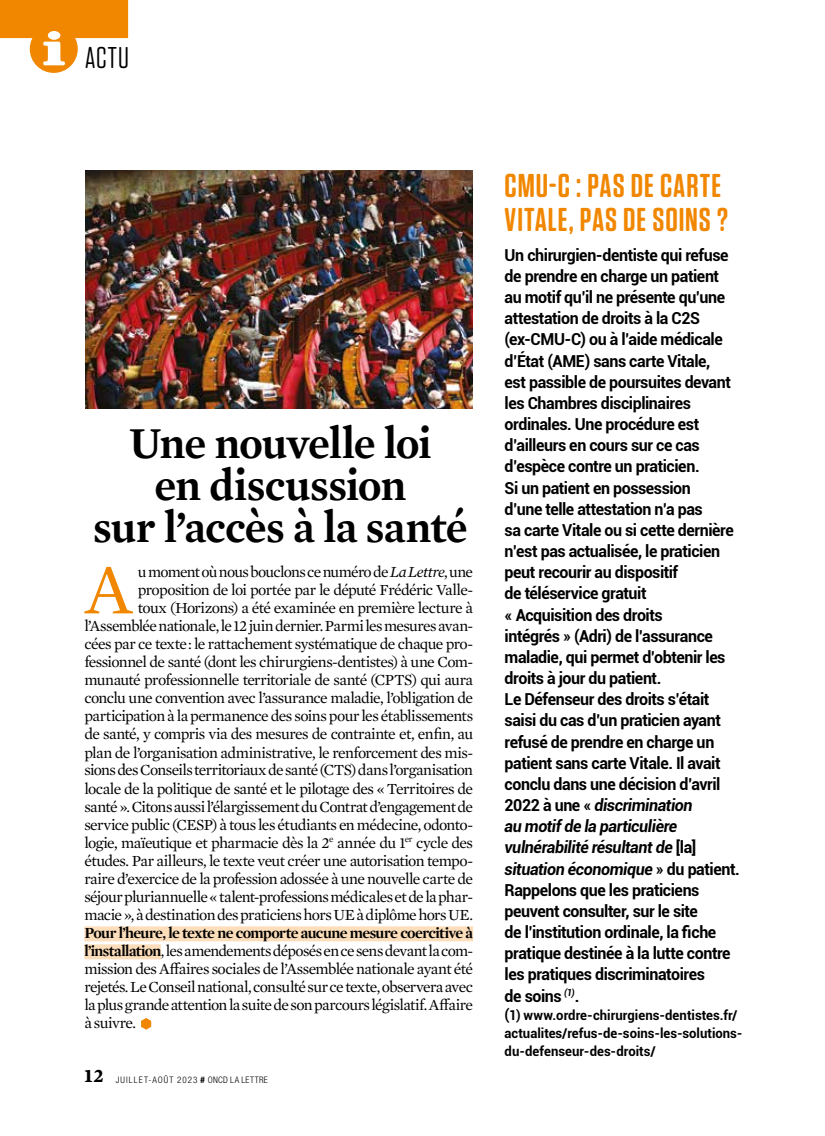
<style>
.page{position:relative;width:825px;height:1136px;background:#fff}
.page>*{position:absolute;margin:0;border:0;box-sizing:border-box;transform-origin:0 0}
.t1{font:72.3px "Mercury Text G1";color:#f18700}
.t2{font:600 45px/42px "Mercury Text G1";letter-spacing:-.02em;color:#000;text-align:center;scale:.96 1}
.t3{font:600 33px/34.5px "Tungsten Rounded";letter-spacing:.03em;color:#f18700}
.t4{font:30px "Tungsten Rounded";color:#000}
.t5{font:700 16.5px/21.1px "Roboto";letter-spacing:-.025em;color:#000}
.t6{font:15.75px/18px "Mercury Text G1";letter-spacing:-.04em;color:#000;text-align:right}
.t7{font:700 15.75px "Mercury Display";letter-spacing:-.04em;color:#000}
.t8{font:700 13.5px/18px "Roboto";color:#000}
.t9{font:300 condensed 9px "Helvetica Neue LT Std";letter-spacing:.11em;color:#000}
.s1{font-style:italic}
.s2{font-family:"Mercury Display";font-weight:700}
.s3{font-family:"Helvetica Neue";font-weight:700;font-style:italic;font-stretch:normal}
.s4{font-size:15px}
</style>
<div class="page">
<div style="left:0;top:0;width:128px;height:38px;background:#f18700"></div>
<div style="left:30px;top:25px;width:48px;height:48px;background:#f18700;border-radius:50%"></div>
<svg style="left:43px;top:31px;width:22px;height:34px"></svg>
<div style="left:84px;top:926px;width:389px;height:15px;background:#fddebb"></div>
<div style="left:84px;top:944px;width:77px;height:15px;background:#fddebb"></div>
<svg style="left:141px;top:1018px;width:10px;height:11px"></svg>
<img style="left:85px;top:170px;width:387px;height:238px">
<h3 class="t4" style="left:85px;top:42px;width:45px">ACTU</h3>
<h2 class="t2" style="left:93px;top:419px;width:392px">Une nouvelle loi<br>en discussion<br>sur l’accès à la santé</h2>
<h1 class="t1" style="left:84px;top:537px;width:50px">A</h1>
<p class="t6" style="left:84px;top:562px;width:390px">u moment où nous bouclons ce numéro de <span class="s1">La Lettre</span>, une proposition de loi portée par le député Frédéric Valle-<br>toux (Horizons) a été examinée en première lecture à l’Assemblée nationale, le 12 juin dernier. Parmi les mesures avan&shy;cées par ce texte : le rattachement systématique de chaque pro&shy;fessionnel de santé (dont les chirurgiens-dentistes) à une Com&shy;munauté professionnelle territoriale de santé (CPTS) qui aura conclu une convention avec l’assurance maladie, l’obligation de participation à la permanence des soins pour les établissements de santé, y compris via des mesures de contrainte et, enfin, au plan de l’organisation administrative, le renforcement des mis&shy;sions des Conseils territoriaux de santé (CTS) dans l’organisation locale de la politique de santé et le pilotage des « Territoires de santé ». Citons aussi l’élargissement du Contrat d’engagement de service public (CESP) à tous les étudiants en médecine, odonto&shy;logie, maïeutique et pharmacie dès la 2<sup>e</sup> année du 1<sup>er</sup> cycle des études. Par ailleurs, le texte veut créer une autorisation tempo&shy;raire d’exercice de la profession adossée à une nouvelle carte de séjour pluriannuelle « talent-professions médicales et de la phar&shy;macie », à destination des praticiens hors UE à diplôme hors UE.</p>
<p class="t7" style="left:84px;top:920px;width:390px">Pour l’heure, le texte ne comporte aucune mesure coercitive à</p>
<p class="t6" style="left:84px;top:940px;width:390px;text-align:justify"><span class="s2">l’installation</span>, les amendements déposés en ce sens devant la com&shy;mission des Affaires sociales de l’Assemblée nationale ayant été rejetés. Le Conseil national, consulté sur ce texte, observera avec la plus grande attention la suite de son parcours législatif. Affaire à suivre.</p>
<p class="t9" style="left:85px;top:1074px;width:185px"><sup>12</sup> JUILLET-AOÛT 2023 <span class="s3">#</span> ONCD LA LETTRE</p>
<h3 class="t3" style="left:505px;top:168px;width:225px">CMU-C : PAS DE CARTE<br>VITALE, PAS DE SOINS ?</h3>
<p class="t5" style="left:505px;top:244px;width:237px">Un chirurgien-dentiste qui refuse de prendre en charge un patient au motif qu’il ne présente qu’une attestation de droits à la C2S (ex-CMU-C) ou à l’aide médicale d’État (AME) sans carte Vitale,<br>est passible de poursuites devant les Chambres disciplinaires ordinales. Une procédure est d’ailleurs en cours sur ce cas d’espèce contre un praticien.<br>Si un patient en possession<br>d’une telle attestation n’a pas<br>sa carte Vitale ou si cette dernière n’est pas actualisée, le praticien peut recourir au dispositif<br>de téléservice gratuit<br>« Acquisition des droits<br>intégrés » (Adri) de l’assurance maladie, qui permet d’obtenir les droits à jour du patient.<br>Le Défenseur des droits s’était saisi du cas d’un praticien ayant refusé de prendre en charge un patient sans carte Vitale. Il avait conclu dans une décision d’avril<br>2022 à une « <span class="s1">discrimination<br>au motif de la particulière vulnérabilité résultant de</span> [la] <span class="s1">situation économique</span> » du patient.<br>Rappelons que les praticiens peuvent consulter, sur le site<br>de l’institution ordinale, la fiche pratique destinée à la lutte contre les pratiques discriminatoires<br>de soins <sup>(1)</sup>.</p>
<p class="t8" style="left:505px;top:1005px;width:239px"><span class="s4">(</span>1) www.ordre-chirurgiens-dentistes.fr/ actualites/refus-de-soins-les-solutions&shy;du-defenseur-des-droits/</p>
</div>
